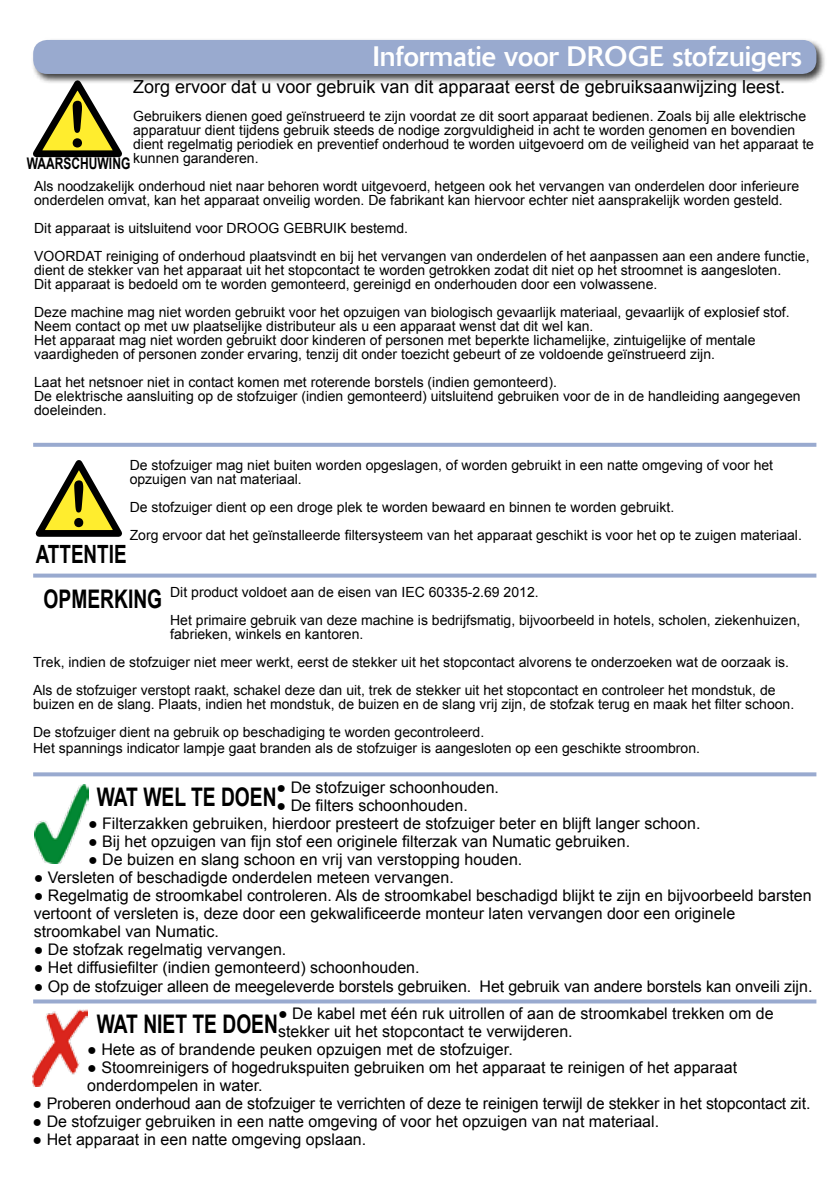
<style>
.page{position:relative;width:840px;height:1191px;background:#fff}
.page>*{position:absolute;margin:0;border:0;box-sizing:border-box;transform-origin:0 0}
.t1{font:28px "Delta Jaeger";color:#fff}
.t2{font:700 25.6px "Arial";color:#000;scale:.75 1}
.t3{font:700 25.2px "Arial";color:#000;scale:.75 1}
.t4{font:18px "Arial";color:#000}
.t5{font:16px/18px "Arial";color:#000}
.t6{font:700 16px "Arial";color:#000;scale:.75 1}
.t7{font:14px/14px "Arial";color:#000}
</style>
<div class="page">
<div style="left:31px;top:38px;width:795px;height:46px;background:#000;opacity:.75"></div>
<div style="left:33px;top:40px;width:783px;height:34px;background:#99aacf;border-radius:14px"></div>
<svg style="left:31px;top:70px;width:99px;height:88px"></svg>
<svg style="left:35px;top:460px;width:87px;height:77px"></svg>
<svg style="left:33px;top:443px;width:783px;height:4px;background:#9daed1"></svg>
<svg style="left:33px;top:573px;width:783px;height:4px;background:#a8b6d6"></svg>
<svg style="left:33px;top:772px;width:783px;height:4px;background:#a2b1d3"></svg>
<svg style="left:33px;top:999px;width:783px;height:4px;background:#a5b4d4"></svg>
<img style="left:34px;top:785px;width:54px;height:78px">
<img style="left:33px;top:1009px;width:54px;height:78px">
<h1 class="t1" style="left:372px;top:40px;width:430px">Informatie voor DROGE stofzuigers</h1>
<p class="t4" style="left:133px;top:75px;width:653px">Zorg ervoor dat u voor gebruik van dit apparaat eerst de gebruiksaanwijzing leest.</p>
<p class="t7" style="left:133px;top:109px;width:682px">Gebruikers dienen goed geïnstrueerd te zijn voordat ze dit soort apparaat bedienen. Zoals bij alle elektrische apparatuur dient tijdens gebruik steeds de nodige zorgvuldigheid in acht te worden genomen en bovendien dient regelmatig periodiek en preventief onderhoud te worden uitgevoerd om de veiligheid van het apparaat te kunnen garanderen.</p>
<p class="t7" style="left:34px;top:179px;width:766px">Als noodzakelijk onderhoud niet naar behoren wordt uitgevoerd, hetgeen ook het vervangen van onderdelen door inferieure onderdelen omvat, kan het apparaat onveilig worden. De fabrikant kan hiervoor echter niet aansprakelijk worden gesteld.</p>
<p class="t7" style="left:34px;top:214px;width:776px;line-height:28px">Dit apparaat is uitsluitend voor DROOG GEBRUIK bestemd.<br>VOORDAT reiniging of onderhoud plaatsvindt en bij het vervangen van onderdelen of het aanpassen aan een andere functie,</p>
<p class="t7" style="left:34px;top:263px;width:748px">dient de stekker van het apparaat uit het stopcontact te worden getrokken zodat dit niet op het stroomnet is aangesloten.<br>Dit apparaat is bedoeld om te worden gemonteerd, gereinigd en onderhouden door een volwassene.</p>
<p class="t7" style="left:34px;top:305px;width:756px">Deze machine mag niet worden gebruikt voor het opzuigen van biologisch gevaarlijk materiaal, gevaarlijk of explosief stof.<br>Neem contact op met uw plaatselijke distributeur als u een apparaat wenst dat dit wel kan.<br>Het apparaat mag niet worden gebruikt door kinderen of personen met beperkte lichamelijke, zintuigelijke of mentale vaardigheden of personen zonder ervaring, tenzij dit onder toezicht gebeurt of ze voldoende geïnstrueerd zijn.</p>
<p class="t7" style="left:34px;top:375px;width:767px">Laat het netsnoer niet in contact komen met roterende borstels (indien gemonteerd).<br>De elektrische aansluiting op de stofzuiger (indien gemonteerd) uitsluitend gebruiken voor de in de handleiding aangegeven doeleinden.</p>
<p class="t6" style="left:27px;top:152px;width:139px">WAARSCHUWING</p>
<p class="t7" style="left:130px;top:458px;width:644px">De stofzuiger mag niet buiten worden opgeslagen, of worden gebruikt in een natte omgeving of voor het opzuigen van nat materiaal.</p>
<p class="t7" style="left:130px;top:493px;width:673px;line-height:28px">De stofzuiger dient op een droge plek te worden bewaard en binnen te worden gebruikt.<br>Zorg ervoor dat het geïnstalleerde filtersysteem van het apparaat geschikt is voor het op te zuigen materiaal.</p>
<h3 class="t3" style="left:36px;top:537px;width:123px">ATTENTIE</h3>
<h2 class="t2" style="left:44px;top:582px;width:159px">OPMERKING</h2>
<p class="t7" style="left:170px;top:578px;width:631px;line-height:28px">Dit product voldoet aan de eisen van IEC 60335-2.69 2012.<br>Het primaire gebruik van deze machine is bedrijfsmatig, bijvoorbeeld in hotels, scholen, ziekenhuizen,</p>
<p class="t7" style="left:33px;top:620px;width:757px;line-height:28px;text-indent:137px">fabrieken, winkels en kantoren.<br>Trek, indien de stofzuiger niet meer werkt, eerst de stekker uit het stopcontact alvorens te onderzoeken wat de oorzaak is.<br>Als de stofzuiger verstopt raakt, schakel deze dan uit, trek de stekker uit het stopcontact en controleer het mondstuk, de</p>
<p class="t7" style="left:33px;top:690px;width:762px;line-height:28px">buizen en de slang. Plaats, indien het mondstuk, de buizen en de slang vrij zijn, de stofzak terug en maak het filter schoon.<br>De stofzuiger dient na gebruik op beschadiging te worden gecontroleerd.</p>
<p class="t7" style="left:33px;top:741px;width:668px">Het spannings indicator lampje gaat branden als de stofzuiger is aangesloten op een geschikte stroombron.</p>
<p class="t5" style="left:276px;top:779px;width:224px">● De stofzuiger schoonhouden.</p>
<p class="t5" style="left:276px;top:797px;width:193px">● De filters schoonhouden.</p>
<p class="t5" style="left:88px;top:815px;width:613px">● Filterzakken gebruiken, hierdoor presteert de stofzuiger beter en blijft langer schoon.</p>
<p class="t5" style="left:88px;top:833px;width:543px">● Bij het opzuigen van fijn stof een originele filterzak van Numatic gebruiken.</p>
<p class="t5" style="left:88px;top:851px;width:435px">● De buizen en slang schoon en vrij van verstopping houden.</p>
<p class="t5" style="left:34px;top:869px;width:421px">● Versleten of beschadigde onderdelen meteen vervangen.</p>
<p class="t5" style="left:34px;top:887px;width:779px">● Regelmatig de stroomkabel controleren. Als de stroomkabel beschadigd blijkt te zijn en bijvoorbeeld barsten vertoont of versleten is, deze door een gekwalificeerde monteur laten vervangen door een originele stroomkabel van Numatic.</p>
<p class="t5" style="left:34px;top:941px;width:254px">● De stofzak regelmatig vervangen.</p>
<p class="t5" style="left:34px;top:959px;width:387px">● Het diffusiefilter (indien gemonteerd) schoonhouden.</p>
<p class="t5" style="left:34px;top:977px;width:779px">● Op de stofzuiger alleen de meegeleverde borstels gebruiken. Het gebruik van andere borstels kan onveili zijn.</p>
<p class="t5" style="left:278px;top:1005px;width:497px">● De kabel met één ruk uitrollen of aan de stroomkabel trekken om de stekker uit het stopcontact te verwijderen.</p>
<p class="t5" style="left:87px;top:1041px;width:427px">● Hete as of brandende peuken opzuigen met de stofzuiger.</p>
<p class="t5" style="left:87px;top:1059px;width:651px">● Stoomreinigers of hogedrukspuiten gebruiken om het apparaat te reinigen of het apparaat onderdompelen in water.</p>
<p class="t5" style="left:33px;top:1095px;width:779px">● Proberen onderhoud aan de stofzuiger te verrichten of deze te reinigen terwijl de stekker in het stopcontact zit.</p>
<p class="t5" style="left:33px;top:1113px;width:627px">● De stofzuiger gebruiken in een natte omgeving of voor het opzuigen van nat materiaal.</p>
<p class="t5" style="left:33px;top:1131px;width:335px">● Het apparaat in een natte omgeving opslaan.</p>
<h2 class="t2" style="left:97px;top:779px;width:241px">WAT WEL TE DOEN</h2>
<h2 class="t2" style="left:97px;top:1007px;width:243px">WAT NIET TE DOEN</h2>
</div>
